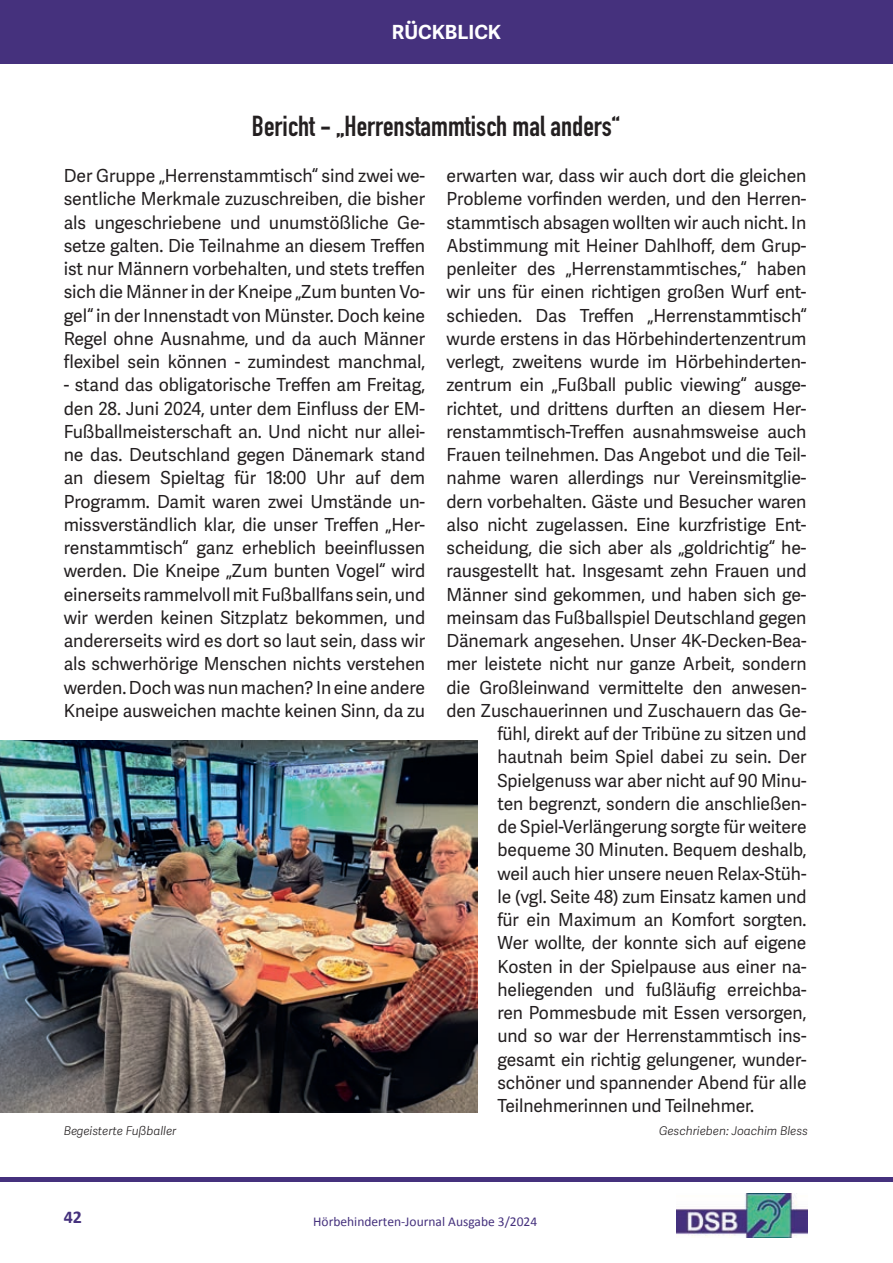
<style>
.page{position:relative;width:893px;height:1263px;background:#fff}
.page>*{position:absolute;margin:0;border:0;box-sizing:border-box;transform-origin:0 0}
.t1{font:700 28.5px "DIN Condensed";color:#231f20}
.t2{font:700 19.5px "Adelle Sans";color:#fff}
.t3{font:18px/23.2px "Adelle Sans";letter-spacing:-.005em;color:#231f20;text-align:justify}
.t4{font:700 18px "Calibri";color:#45317d}
.t5{font:13.5px "Calibri";color:#45317d}
.t6{font:italic 300 12px "Adelle Sans";color:#231f20}
</style>
<div class="page">
<img style="left:676px;top:1193px;width:132px;height:44px">
<div style="left:0;top:1177px;width:893px;height:5px;background:#45317d"></div>
<div style="left:0;top:0;width:893px;height:64px;background:#45317d"></div>
<img style="left:0;top:740px;width:477px;height:372px">
<p class="t2" style="left:369px;top:18px;width:132px">ÜBERSCHR FT</p>
<p class="t2" style="left:392px;top:18px;width:111px">RÜCKBLICK</p>
<h1 class="t1" style="left:252px;top:106px;width:369px">Bericht - „Herrenstammtisch mal anders“</h1>
<p class="t3" style="left:64px;top:163px;width:363px">Der Gruppe „Herrenstammtisch“ sind zwei we&shy;sentliche Merkmale zuzuschreiben, die bisher als ungeschriebene und unumstößliche Ge&shy;setze galten. Die Teilnahme an diesem Treffen ist nur Männern vorbehalten, und stets treffen sich die Männer in der Kneipe „Zum bunten Vo&shy;gel“ in der Innenstadt von Münster. Doch keine Regel ohne Ausnahme, und da auch Männer flexibel sein können - zumindest manchmal,</p>
<p class="t3" style="left:64px;top:373px;width:363px">- stand das obligatorische Treffen am Freitag, den 28. Juni 2024, unter dem Einfluss der EM-Fußballmeisterschaft an. Und nicht nur allei&shy;ne das. Deutschland gegen Dänemark stand an diesem Spieltag für 18:00 Uhr auf dem Programm. Damit waren zwei Umstände un&shy;missverständlich klar, die unser Treffen „Her&shy;renstammtisch“ ganz erheblich beeinflussen werden. Die Kneipe „Zum bunten Vogel“ wird einerseits rammelvoll mit Fußballfans sein, und wir werden keinen Sitzplatz bekommen, und andererseits wird es dort so laut sein, dass wir als schwerhörige Menschen nichts verstehen werden. Doch was nun machen? In eine andere Kneipe ausweichen machte keinen Sinn, da zu</p>
<p class="t3" style="left:446px;top:163px;width:362px">erwarten war, dass wir auch dort die gleichen</p>
<p class="t3" style="left:446px;top:187px;width:361px">Probleme vorfinden werden, und den Herren-</p>
<p class="t3" style="left:446px;top:210px;width:361px">stammtisch absagen wollten wir auch nicht. In</p>
<p class="t3" style="left:446px;top:233px;width:362px">Abstimmung mit Heiner Dahlhoff, dem Grup-</p>
<p class="t3" style="left:446px;top:256px;width:362px">penleiter des „Herrenstammtisches,“ haben</p>
<p class="t3" style="left:446px;top:280px;width:362px">wir uns für einen richtigen großen Wurf ent-</p>
<p class="t3" style="left:446px;top:303px;width:362px">schieden. Das Treffen „Herrenstammtisch“</p>
<p class="t3" style="left:446px;top:326px;width:361px">wurde erstens in das Hörbehindertenzentrum</p>
<p class="t3" style="left:446px;top:349px;width:362px">verlegt, zweitens wurde im Hörbehinderten-</p>
<p class="t3" style="left:446px;top:373px;width:362px">zentrum ein „Fußball public viewing“ ausge-</p>
<p class="t3" style="left:446px;top:396px;width:362px">richtet, und drittens durften an diesem Her-</p>
<p class="t3" style="left:446px;top:419px;width:361px">renstammtisch-Treffen ausnahmsweise auch</p>
<p class="t3" style="left:446px;top:442px;width:362px">Frauen teilnehmen. Das Angebot und die Teil-</p>
<p class="t3" style="left:446px;top:466px;width:362px">nahme waren allerdings nur Vereinsmitglie-</p>
<p class="t3" style="left:446px;top:489px;width:361px">dern vorbehalten. Gäste und Besucher waren</p>
<p class="t3" style="left:446px;top:512px;width:362px">also nicht zugelassen. Eine kurzfristige Ent-</p>
<p class="t3" style="left:446px;top:535px;width:362px">scheidung, die sich aber als „goldrichtig“ he-</p>
<p class="t3" style="left:446px;top:559px;width:362px">rausgestellt hat. Insgesamt zehn Frauen und</p>
<p class="t3" style="left:446px;top:582px;width:362px">Männer sind gekommen, und haben sich ge-</p>
<p class="t3" style="left:446px;top:605px;width:362px">meinsam das Fußballspiel Deutschland gegen</p>
<p class="t3" style="left:446px;top:628px;width:362px">Dänemark angesehen. Unser 4K-Decken-Bea-</p>
<p class="t3" style="left:446px;top:652px;width:362px">mer leistete nicht nur ganze Arbeit, sondern</p>
<p class="t3" style="left:446px;top:675px;width:362px">die Großleinwand vermittelte den anwesen-</p>
<p class="t3" style="left:446px;top:698px;width:362px">den Zuschauerinnen und Zuschauern das Ge-</p>
<p class="t3" style="left:497px;top:721px;width:310px">fühl, direkt auf der Tribüne zu sitzen und</p>
<p class="t3" style="left:497px;top:745px;width:311px">hautnah beim Spiel dabei zu sein. Der</p>
<p class="t3" style="left:497px;top:768px;width:311px">Spielgenuss war aber nicht auf 90 Minu-</p>
<p class="t3" style="left:497px;top:791px;width:311px">ten begrenzt, sondern die anschließen-</p>
<p class="t3" style="left:497px;top:814px;width:311px">de Spiel-Verlängerung sorgte für weitere</p>
<p class="t3" style="left:497px;top:838px;width:310px">bequeme 30 Minuten. Bequem deshalb,</p>
<p class="t3" style="left:497px;top:861px;width:311px">weil auch hier unsere neuen Relax-Stüh-</p>
<p class="t3" style="left:497px;top:884px;width:311px">le (vgl. Seite 48) zum Einsatz kamen und</p>
<p class="t3" style="left:497px;top:907px;width:311px">für ein Maximum an Komfort sorgten.</p>
<p class="t3" style="left:497px;top:931px;width:310px">Wer wollte, der konnte sich auf eigene</p>
<p class="t3" style="left:497px;top:954px;width:311px">Kosten in der Spielpause aus einer na-</p>
<p class="t3" style="left:497px;top:977px;width:311px">heliegenden und fußläufig erreichba-</p>
<p class="t3" style="left:497px;top:1000px;width:311px">ren Pommesbude mit Essen versorgen,</p>
<p class="t3" style="left:497px;top:1024px;width:311px">und so war der Herrenstammtisch ins-</p>
<p class="t3" style="left:497px;top:1047px;width:311px">gesamt ein richtig gelungener, wunder-</p>
<p class="t3" style="left:497px;top:1070px;width:311px">schöner und spannender Abend für alle</p>
<p class="t3" style="left:497px;top:1093px;width:258px">Teilnehmerinnen und Teilnehmer.</p>
<p class="t6" style="left:64px;top:1122px;width:114px">Begeisterte Fußballer</p>
<p class="t6" style="left:659px;top:1122px;width:150px">Geschrieben: Joachim Bless</p>
<p class="t4" style="left:64px;top:1205px;width:20px">42</p>
<p class="t5" style="left:313px;top:1213px;width:226px">Hörbehinderten-Journal Ausgabe 3/2024</p>
</div>
